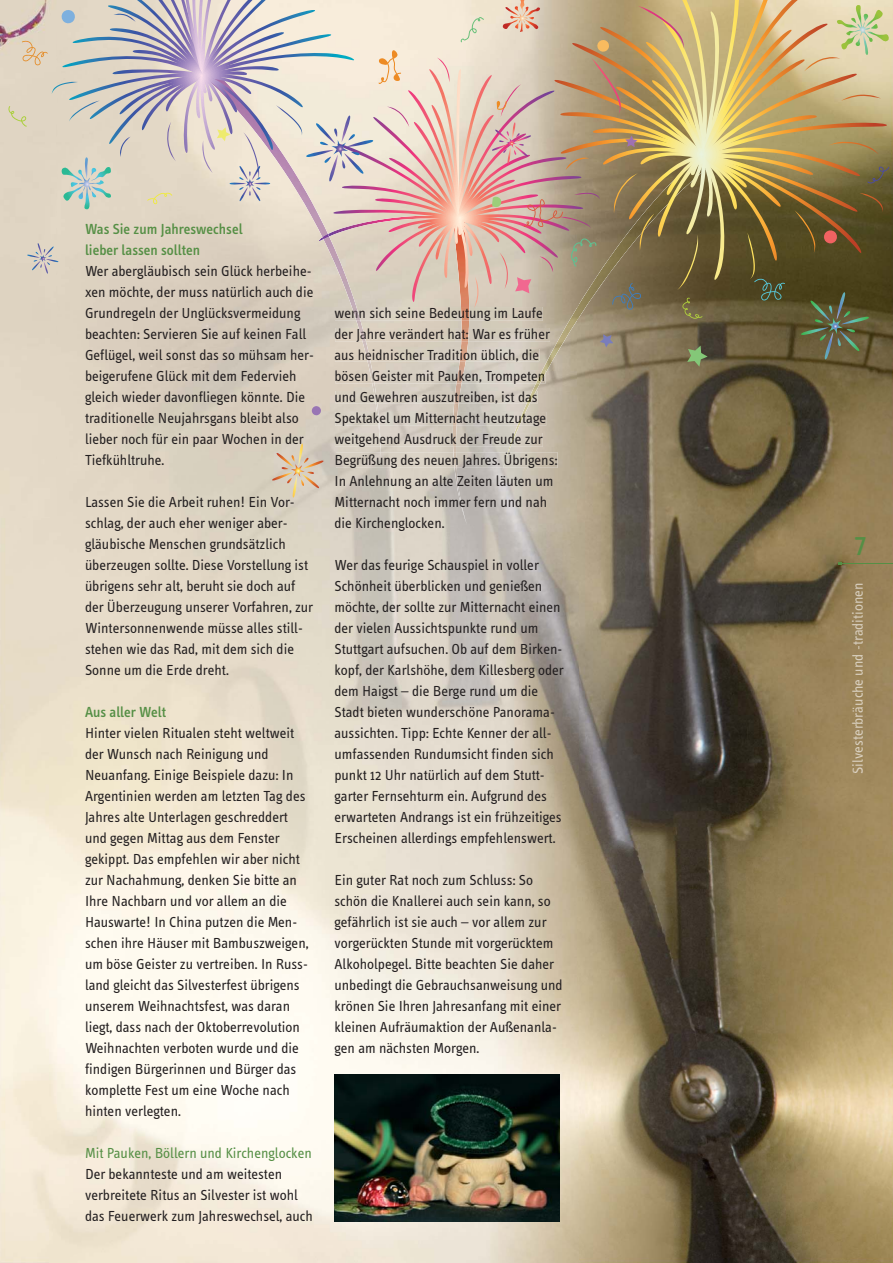
<style>
.page{position:relative;width:893px;height:1263px;background:#fff}
.page>*{position:absolute;margin:0;border:0;box-sizing:border-box;transform-origin:0 0}
.t1{font:500 27px "Info Text";color:#558f45}
.t2{font:15px/21px "Info Text";color:#231f20}
.t3{font:500 15px/21px "Info Text";color:#558f45}
.t4{font:15px "Info Text";color:#558f45}
.t5{font:15px "Info Text";color:#d9d0bf}
.t6{font:15px/21px "Info Text";color:#2b2625;text-align:center}
.t7{font:15px "Info Text";color:#151302}
.t8{font:15px "Info Text";color:#40383b}
.t9{font:15px "Info Text";color:#151303}
.t10{font:15px "Info Text";color:#473e43}
.t11{font:15px "Info Text";color:#363030}
.t12{font:15px "Info Text";color:#1a1513}
.t13{font:15px "Info Text";color:#191412}
.s1{color:#131100}
.s2{color:#121000}
.s3{color:#141201}
.s4{color:#131200}
.s5{color:#1b1714}
.s6{color:#1b1715}
.s7{color:#191411}
.s8{color:#dbd1c1}
.s9{color:#dbd1c0}
.s10{color:#d9d0c0}
.s11{color:#d8cfbd}
.s12{color:#d9cfbf}
.s13{color:#dad0bf}
.s14{color:#d8cfc0}
.s15{color:#d7cdbc}
.s16{color:#d8cebe}
.s17{color:#d7cebc}
.s18{color:#d6cdbd}
.s19{color:#d6ccbd}
</style>
<div class="page">
<img style="left:51px;top:50px;width:842px;height:1213px">
<img style="left:381px;top:370px;width:121px;height:14px">
<img style="left:381px;top:391px;width:121px;height:12px">
<img style="left:381px;top:412px;width:121px;height:14px">
<img style="left:382px;top:433px;width:120px;height:14px">
<img style="left:336px;top:452px;width:166px;height:16px">
<hr style="left:839px;top:563px;width:54px;height:1px;background:#558f45">
<div style="left:852px;top:584px;width:11px;height:189px;background:#9b845a"></div>
<img style="left:334px;top:1074px;width:226px;height:147px">
<div style="left:0;top:0;width:56px;height:517px;background:#e3d8c6"></div>
<img style="left:453px;top:367px;width:16px;height:158px">
<img style="left:456px;top:370px;width:8px;height:14px">
<svg style="left:454px;top:391px;width:6px;height:12px"></svg>
<img style="left:453px;top:412px;width:5px;height:14px">
<img style="left:453px;top:433px;width:3px;height:14px">
<img style="left:453px;top:452px;width:4px;height:16px">
<img style="left:199px;top:367px;width:182px;height:85px">
<img style="left:369px;top:370px;width:5px;height:14px">
<svg style="left:374px;top:391px;width:3px;height:12px"></svg>
<svg style="left:377px;top:412px;width:2px;height:14px"></svg>
<svg style="left:379px;top:433px;width:3px;height:29px"></svg>
<img style="left:502px;top:367px;width:209px;height:104px">
<img style="left:536px;top:370px;width:9px;height:14px">
<svg style="left:527px;top:391px;width:9px;height:12px"></svg>
<img style="left:517px;top:412px;width:9px;height:14px">
<img style="left:509px;top:433px;width:7px;height:14px">
<img style="left:503px;top:452px;width:5px;height:16px">
<svg style="left:311px;top:406px;width:10px;height:10px"></svg>
<svg style="left:271px;top:443px;width:53px;height:55px"></svg>
<img style="left:8px;top:0;width:882px;height:367px">
<p class="t3" style="left:85px;top:219px;width:159px">Was Sie zum Jahreswechsel lieber lassen sollten</p>
<p class="t2" style="left:85px;top:261px;width:230px">Wer abergläubisch sein Glück herbeihe&shy;xen möchte, der muss natürlich auch die Grundregeln der Unglücksvermeidung beachten: Servieren Sie auf keinen Fall Geflügel, weil sonst das so mühsam her&shy;beigerufene Glück mit dem Federvieh gleich wieder davonfliegen könnte. Die traditionelle Neujahrsgans bleibt also lieber noch für ein paar Wochen in der Tiefkühltruhe.</p>
<p class="t2" style="left:85px;top:492px;width:230px">Lassen Sie die Arbeit ruhen! Ein Vor&shy;schlag, der auch eher weniger aber&shy;gläubische Menschen grundsätzlich überzeugen sollte. Diese Vorstellung ist übrigens sehr alt, beruht sie doch auf der Überzeugung unserer Vorfahren, zur Wintersonnenwende müsse alles still&shy;stehen wie das Rad, mit dem sich die Sonne um die Erde dreht.</p>
<p class="t3" style="left:85px;top:702px;width:83px">Aus aller Welt</p>
<p class="t2" style="left:85px;top:723px;width:225px">Hinter vielen Ritualen steht weltweit der Wunsch nach Reinigung und Neuanfang. Einige Beispiele dazu: In Argentinien werden am letzten Tag des Jahres alte Unterlagen geschreddert und gegen Mittag aus dem Fenster gekippt. Das empfehlen wir aber nicht zur Nachahmung, denken Sie bitte an Ihre Nachbarn und vor allem an die Hauswarte! In China putzen die Men&shy;schen ihre Häuser mit Bambuszweigen, um böse Geister zu vertreiben. In Russ&shy;land gleicht das Silvesterfest übrigens unserem Weihnachtsfest, was daran liegt, dass nach der Oktoberrevolution Weihnachten verboten wurde und die findigen Bürgerinnen und Bürger das komplette Fest um eine Woche nach hinten verlegten.</p>
<p class="t4" style="left:85px;top:1147px;width:228px">Mit Pauken, Böllern und Kirchenglocken</p>
<p class="t2" style="left:85px;top:1164px;width:229px">Der bekannteste und am weitesten verbreitete Ritus an Silvester ist wohl das Feuerwerk zum Jahreswechsel, auch</p>
<p class="t2" style="left:334px;top:303px;width:225px">we n sich seine Bedeutung im Laufe der hre verändert hat: War es früher aus h idnischer Tradition üblich, die bösen eister mit Pauken, Trompet<span class="s1">e</span><span class="s2">n </span>und G ehren auszutreiben, ist d<span class="s3">a</span><span class="s4">s </span>Spekta el um Mitternacht heutz age weitgeh nd Ausdruck der Freu zur Begrüß ng des neuen Jahres. brigens:<br>In Anlehnung an alte Zeiten läuten um Mitternacht noch immer fern und nah die Kirchenglocken.</p>
<p class="t2" style="left:334px;top:555px;width:231px">Wer das feurige Schauspiel in voller Schönheit überblicken und genießen möchte, der sollte zur Mitternacht einen der vielen Aussichtspunkte rund um Stuttgart aufsuchen. Ob auf dem Birken&shy;kopf, der Karlshöhe, dem Killesberg oder dem Haigst – die Berge rund um die Stadt bieten wunderschöne Panorama&shy;aussichten. Tipp: Echte Kenner der all&shy;umfassenden Rundumsicht finden sich punkt 12 Uhr natürlich auf dem Stutt&shy;garter Fernsehturm ein. Aufgrund des erwarteten Andrangs ist ein frühzeitiges Erscheinen allerdings empfehlenswert.</p>
<p class="t2" style="left:334px;top:870px;width:230px">Ein guter Rat noch zum Schluss: So schön die Knallerei auch sein kann, so gefährlich ist sie auch – vor allem zur vorgerückten Stunde mit vorgerücktem Alkoholpegel. Bitte beachten Sie daher unbedingt die Gebrauchsanweisung und krönen Sie Ihren Jahresanfang mit einer kleinen Aufräumaktion der Außenanla&shy;gen am nächsten Morgen.</p>
<p class="t10" style="left:351px;top:307px;width:9px">n</p>
<p class="t8" style="left:356px;top:328px;width:12px">Ja</p>
<p class="t11" style="left:365px;top:349px;width:8px">e</p>
<p class="t6" style="left:368px;top:366px;width:18px">G <span class="s5">e</span><span class="s6">w </span><span class="s7">k</span></p>
<p class="t12" style="left:379px;top:433px;width:8px">e</p>
<p class="t13" style="left:376px;top:454px;width:9px">u</p>
<p class="t7" style="left:515px;top:412px;width:13px">ut</p>
<p class="t9" style="left:508px;top:433px;width:15px">de</p>
<p class="t7" style="left:503px;top:454px;width:10px">Ü</p>
<h1 class="t1" style="left:855px;top:533px;width:12px">7</h1>
<p class="t5" style="left:852px;top:774px;width:193px;rotate:-90deg"><span class="s8">Si</span><span class="s9">lv</span>es<span class="s10">te</span><span class="s11">rb</span><span class="s12">rä</span><span class="s13">uc</span>he <span class="s13">u</span>nd -<span class="s14">tr</span><span class="s15">ad</span><span class="s16">it</span><span class="s17">io</span><span class="s18">ne</span><span class="s19">n</span></p>
</div>
